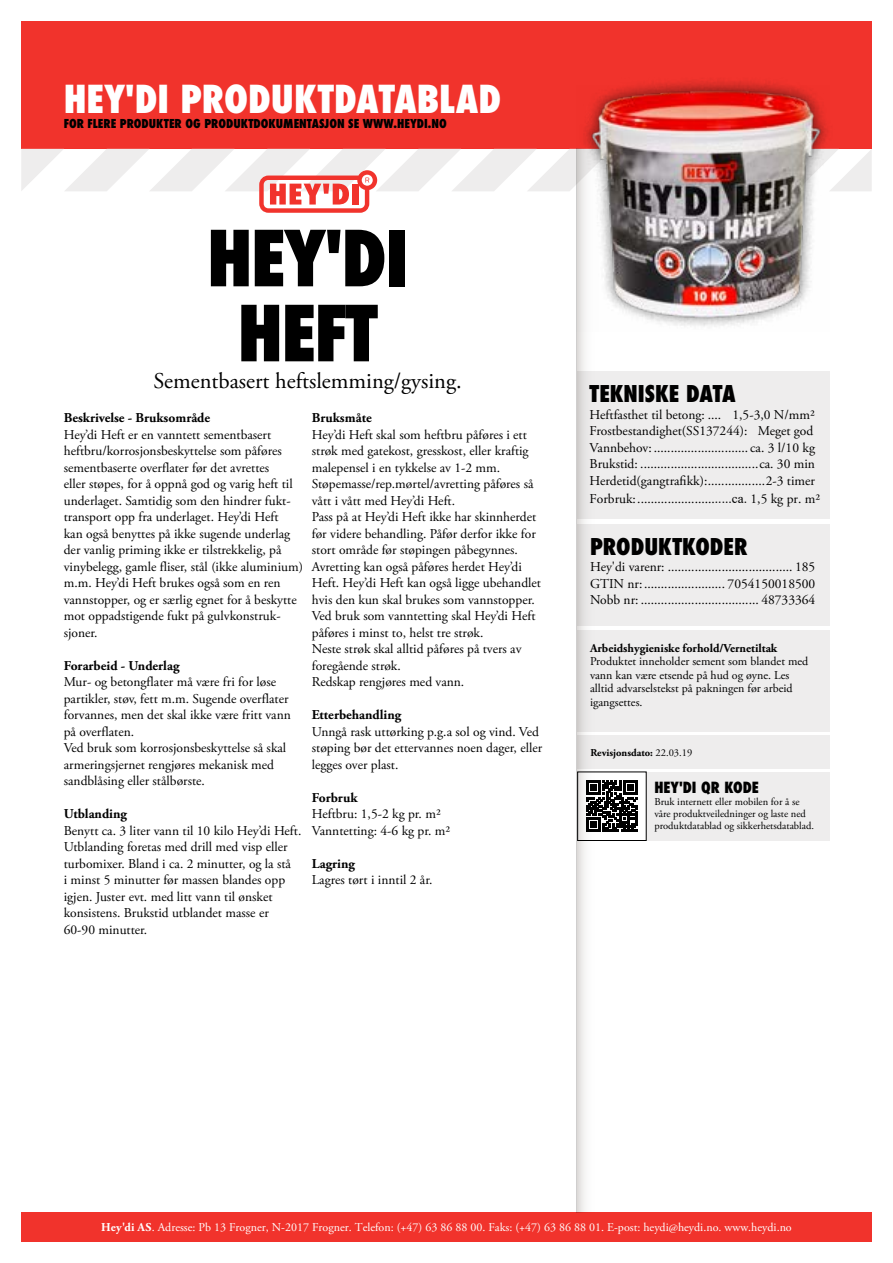
<style>
.page{position:relative;width:893px;height:1263px;background:#fff}
.page>*{position:absolute;margin:0;border:0;box-sizing:border-box;transform-origin:0 0}
.t1{font:800 condensed 75px/75px "Futura";letter-spacing:-.025em;color:#000;text-align:center}
.t2{font:800 condensed 37.5px "Futura";color:#fff}
.t3{font:22.5px "Adobe Garamond Pro";color:#000}
.t4{font:800 condensed 22.5px "Futura";color:#000}
.t5{font:800 condensed 15px "Futura";color:#000}
.t6{font:13.5px/16.5px "Adobe Garamond Pro";color:#000}
.t7{font:700 13.5px "Adobe Garamond Pro";color:#000}
.t8{font:12px/13.5px "Adobe Garamond Pro";color:#000}
.t9{font:12px "Adobe Garamond Pro";color:#fff}
.t10{font:800 condensed 12px "Futura";color:#000}
.t11{font:700 12px "Adobe Garamond Pro";color:#000}
.t12{font:10.5px/12px "Adobe Garamond Pro";color:#000}
.t13{font:700 10.5px "Adobe Garamond Pro";color:#000}
.s1{font-family:"Times New Roman"}
.s2{font-weight:400}
.s3{font-weight:700}
</style>
<div class="page">
<div style="left:21px;top:21px;width:851px;height:128px;background:#f1332c"></div>
<div style="left:21px;top:1212px;width:851px;height:30px;background:#f1332c"></div>
<div style="left:577px;top:524px;width:253px;height:101px;background:#eeeded"></div>
<div style="left:577px;top:771px;width:70px;height:70px;border:1px solid #000"></div>
<div style="left:646px;top:772px;width:184px;height:69px;background:#eeeded"></div>
<svg style="left:598px;top:781px;width:39px;height:51px"></svg>
<div style="left:577px;top:630px;width:253px;height:102px;background:#eeeded"></div>
<div style="left:577px;top:371px;width:252px;height:148px;background:#eeeded"></div>
<svg style="left:21px;top:149px;width:851px;height:64px"></svg>
<div style="left:578px;top:735px;width:252px;height:33px;background:#eeeded"></div>
<div style="left:579px;top:77px;width:255px;height:253px;background:#000;opacity:.5"></div>
<img style="left:577px;top:85px;width:252px;height:245px">
<svg style="left:577px;top:149px;width:21px;height:1063px"></svg>
<h2 class="t2" style="left:64px;top:73px;width:439px">HEY'DI PRODUKTDATABLAD</h2>
<p class="t10" style="left:64px;top:115px;width:385px">FOR FLERE PRODUKTER OG PRODUKTDOKUMENTASJON SE WWW.HEYDI.NO</p>
<h1 class="t1" style="left:207px;top:221px;width:203px">HEY'DI<br>HEFT</h1>
<h3 class="t3" style="left:153px;top:368px;width:310px">Sementbasert heftslemming/gysing.</h3>
<p class="t7" style="left:64px;top:410px;width:148px">Beskrivelse - Bruksområde</p>
<p class="t6" style="left:64px;top:427px;width:241px">Hey’di Heft er en vanntett sementbasert heftbru/korrosjonsbeskyttelse som påføres sementbaserte overflater før det avrettes<br>eller støpes, for å oppnå god og varig heft til underlaget. Samtidig som den hindrer fukt&shy;transport opp fra underlaget. Hey’di Heft<br>kan også benyttes på ikke sugende underlag der vanlig priming ikke er tilstrekkelig, på vinybelegg, gamle fliser, stål (ikke aluminium) m.m. Hey’di Heft brukes også som en ren vannstopper, og er særlig egnet for å beskytte mot oppadstigende fukt på gulvkonstruk&shy;sjoner.</p>
<p class="t7" style="left:64px;top:658px;width:117px">Forarbeid - Underlag</p>
<p class="t6" style="left:64px;top:674px;width:229px">Mur- og betongflater må være fri for løse partikler, støv, fett m.m. Sugende overflater forvannes, men det skal ikke være fritt vann på overflaten.<br>Ved bruk som korrosjonsbeskyttelse så skal armeringsjernet rengjøres mekanisk med sandblåsing eller stålbørste.</p>
<p class="t7" style="left:64px;top:806px;width:65px">Utblanding</p>
<p class="t6" style="left:64px;top:823px;width:239px">Benytt ca. 3 liter vann til 10 kilo Hey’di Heft.<br>Utblanding foretas med drill med visp eller turbomixer. Bland i ca. 2 minutter, og la stå<br>i minst 5 minutter før massen blandes opp igjen. Juster evt. med litt vann til ønsket konsistens. Brukstid utblandet masse er 60-90 minutter.</p>
<p class="t7" style="left:312px;top:410px;width:61px">Bruksmåte</p>
<p class="t6" style="left:312px;top:427px;width:231px">Hey’di Heft skal som heftbru påføres i ett strøk med gatekost, gresskost, eller kraftig malepensel i en tykkelse av 1-2 mm.<br>Støpemasse/rep.mørtel/avretting påføres så vått i vått med Hey’di Heft.<br>Pass på at Hey’di Heft ikke har skinnherdet før videre behandling. Påfør derfor ikke for stort område før støpingen påbegynnes.<br>Avretting kan også påføres herdet Hey’di Heft. Hey’di Heft kan også ligge ubehandlet hvis den kun skal brukes som vannstopper.<br>Ved bruk som vanntetting skal Hey’di Heft påføres i minst to, helst tre strøk.<br>Neste strøk skal alltid påføres på tvers av foregående strøk.<br>Redskap rengjøres med vann.</p>
<p class="t7" style="left:312px;top:707px;width:91px">Etterbehandling</p>
<p class="t6" style="left:312px;top:724px;width:232px">Unngå rask uttørking p.g.a sol og vind. Ved støping bør det ettervannes noen dager, eller legges over plast.</p>
<p class="t7" style="left:312px;top:789px;width:47px">Forbruk</p>
<p class="t6" style="left:312px;top:806px;width:140px">Heftbru: 1,5-2 kg pr. m2<br>Vanntetting: 4-6 kg pr. m2</p>
<p class="t7" style="left:312px;top:855px;width:45px">Lagring</p>
<p class="t6" style="left:312px;top:872px;width:122px">Lagres tørt i inntil 2 år.</p>
<h3 class="t4" style="left:590px;top:379px;width:148px">TEKNISKE DATA</h3>
<p class="t6" style="left:590px;top:407px;width:227px">Heftfasthet til betong: .... 1,5-3,0 N/mm2<br>Frostbestandighet(SS137244): Meget god Vannbehov: ............................ ca. 3 l/10 kg Brukstid: ...................................ca. 30 min Herdetid(gangtrafikk):.................2-3 timer</p>
<p class="t6" style="left:590px;top:491px;width:232px">Forbruk: .......................<span class="s1">.....ca.</span> 1,5 kg pr. m2</p>
<h3 class="t4" style="left:590px;top:531px;width:159px">PRODUKTKODER</h3>
<p class="t6" style="left:590px;top:559px;width:227px;text-align:justify">Hey'di varenr: ..................................... 185<br>GTIN nr:........................ 7054150018500<br>Nobb nr: ................................... 48733364</p>
<p class="t11" style="left:590px;top:641px;width:189px">Arbeidshygieniske forhold/Vernetiltak</p>
<p class="t8" style="left:590px;top:655px;width:220px">Produktet inneholder sement som blandet med vann kan være etsende på hud og øyne. Les alltid advarselstekst på pakningen før arbeid igangsettes.</p>
<p class="t13" style="left:590px;top:746px;width:103px">Revisjonsdato: <span class="s2">22.03.19</span></p>
<p class="t5" style="left:654px;top:777px;width:106px">HEY'DI QR KODE</p>
<p class="t12" style="left:654px;top:795px;width:161px">Bruk internett eller mobilen for å se våre produktveiledninger og laste ned produktdatablad og sikkerhetsdatablad.</p>
<p class="t9" style="left:101px;top:1220px;width:692px"><span class="s3">Hey'di AS</span>. Adresse: Pb 13 Frogner, N-2017 Frogner. Telefon: (+47) 63 86 88 00. Faks: (+47) 63 86 88 01. E-post: heydi@heydi.no. www.heydi.no</p>
</div>
